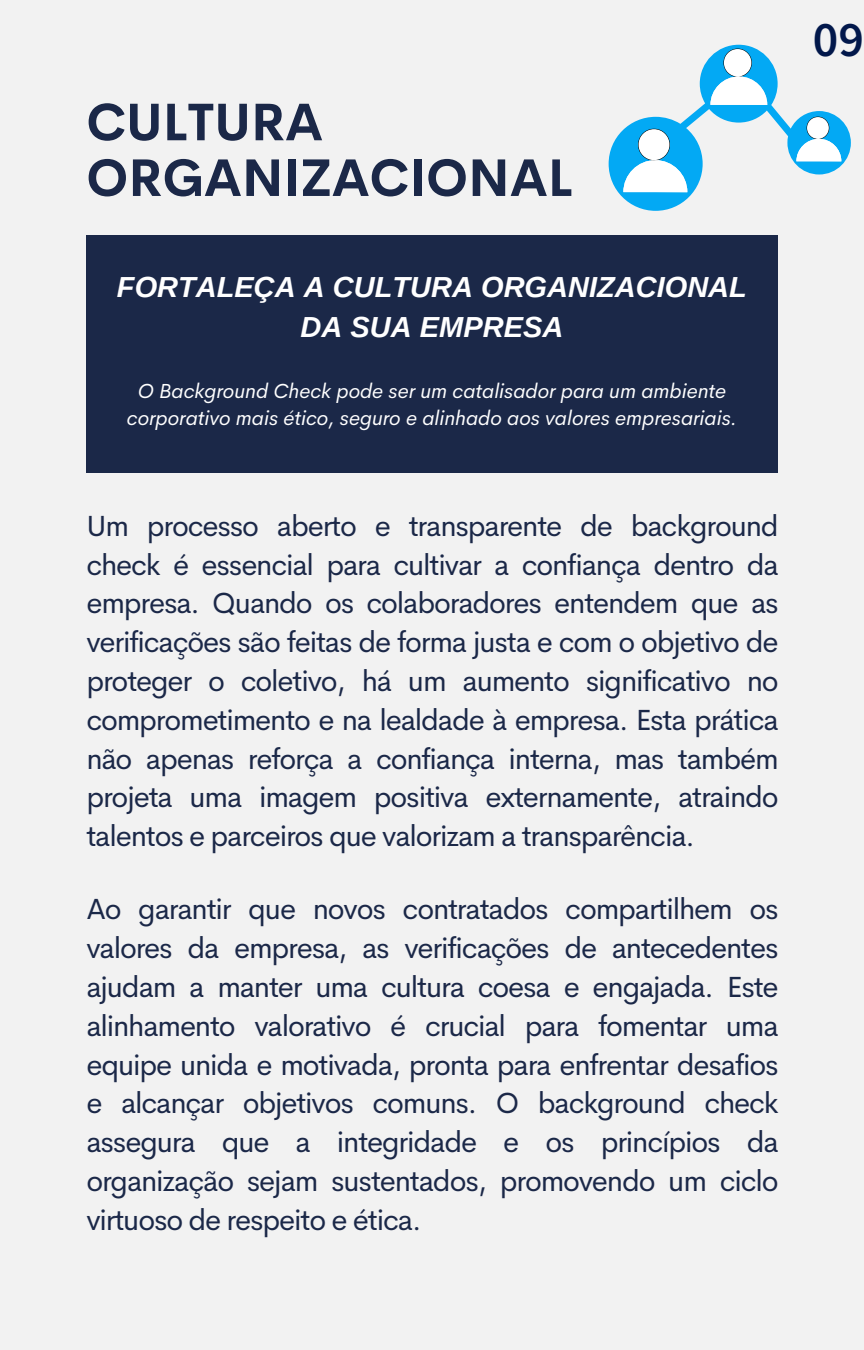
<style>
.page{position:relative;width:864px;height:1350px;background:#f2f2f2}
.page>*{position:absolute;margin:0;border:0;box-sizing:border-box;transform-origin:0 0}
.t1{font:700 51.75px/55.8px "Cerebri Sans";color:#1b2848}
.t2{font:600 49.95px "Source Sans Pro";color:#02184b}
.t3{font:29.25px/38.7px "Cerebri Sans";letter-spacing:-.04em;color:#1b2848;text-align:justify}
.t4{font:italic 700 29.03px/40.5px "Arimo";color:#fff;text-align:center}
.t5{font:italic 20.47px/27px "Cerebri Sans";color:#fff;text-align:center}
</style>
<div class="page">
<div style="left:86px;top:235px;width:692px;height:237px;background:#1b2848"></div>
<svg style="left:609px;top:45px;width:242px;height:165px"></svg>
<p class="t1" style="left:86px;top:94px;width:488px">CULTURA<br>ORGANIZACIONAL</p>
<h1 class="t4" style="left:117px;top:267px;width:631px">FORTALEÇA A CULTURA ORGANIZACIONAL<br>DA SUA EMPRESA</h1>
<h2 class="t5" style="left:127px;top:378px;width:612px">O Background Check pode ser um catalisador para um ambiente corporativo mais ético, seguro e alinhado aos valores empresariais.</h2>
<p class="t3" style="left:86px;top:506px;width:694px">Um processo aberto e transparente de background check é essencial para cultivar a confiança dentro da empresa. Quando os colaboradores entendem que as verificações são feitas de forma justa e com o objetivo de proteger o coletivo, há um aumento significativo no comprometimento e na lealdade à empresa. Esta prática não apenas reforça a confiança interna, mas também projeta uma imagem positiva externamente, atraindo talentos e parceiros que valorizam a transparência.</p>
<p class="t3" style="left:86px;top:890px;width:694px">Ao garantir que novos contratados compartilhem os valores da empresa, as verificações de antecedentes ajudam a manter uma cultura coesa e engajada. Este alinhamento valorativo é crucial para fomentar uma equipe unida e motivada, pronta para enfrentar desafios e alcançar objetivos comuns. O background check assegura que a integridade e os princípios da organização sejam sustentados, promovendo um ciclo virtuoso de respeito e ética.</p>
<h3 class="t2" style="left:813px;top:7px;width:53px">09</h3>
</div>
